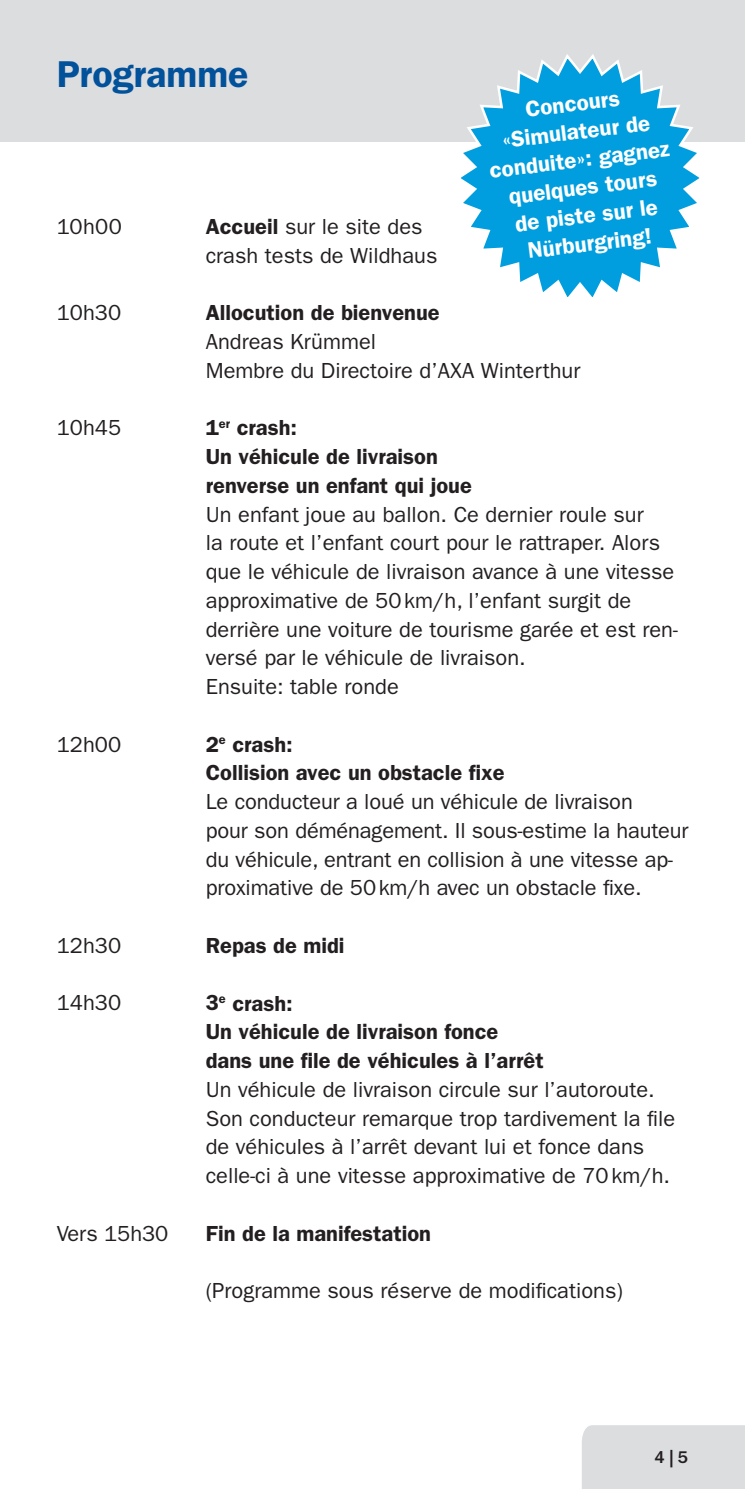
<style>
.page{position:relative;width:745px;height:1489px;background:#fff}
.page>*{position:absolute;margin:0;border:0;box-sizing:border-box;transform-origin:0 0}
.t1{font:600 37.5px "ITC Franklin Gothic Std";color:#01519b}
.t2{font:600 22.5px/28px "ITC Franklin Gothic Std";color:#fff;text-align:center}
.t3{font:22px/28.8px "ITC Franklin Gothic Std";color:#231f20}
.t4{font:600 22px/28.8px "ITC Franklin Gothic Std";color:#231f20}
.t5{font:500 17.5px "ITC Franklin Gothic Std";color:#231f20}
.s1{font-weight:600}
</style>
<div class="page">
<div style="left:0;top:0;width:744px;height:142px;background:#dcdddf"></div>
<div style="left:582px;top:1425px;width:162px;height:63px;background:#dcdddf"></div>
<svg style="left:461px;top:54px;width:239px;height:243px"></svg>
<h1 class="t1" style="left:57px;top:52px;width:193px">Programme</h1>
<p class="t3" style="left:57px;top:212px;width:67px">10h00</p>
<p class="t3" style="left:206px;top:212px;width:233px"><span class="s1">Accueil</span> sur le site des crash tests de Wildhaus</p>
<p class="t2" style="left:480px;top:101px;width:182px;rotate:-7deg">Concours «Simulateur de conduite»: gagnez quelques tours<br>de piste sur le<br>Nürburgring!</p>
<p class="t3" style="left:57px;top:298px;width:66px">10h30</p>
<p class="t4" style="left:206px;top:298px;width:235px">Allocution de bienvenue</p>
<p class="t3" style="left:206px;top:327px;width:376px">Andreas Krümmel<br>Membre du Directoire d’AXA Winterthur</p>
<p class="t3" style="left:57px;top:413px;width:66px">10h45</p>
<p class="t4" style="left:206px;top:413px;width:267px">1<sup>er</sup> crash:<br>Un véhicule de livraison renverse un enfant qui joue</p>
<p class="t3" style="left:206px;top:500px;width:473px">Un enfant joue au ballon. Ce dernier roule sur<br>la route et l’enfant court pour le rattraper. Alors que le véhicule de livraison avance à une vitesse approximative de 50km/h, l’enfant surgit de derrière une voiture de tourisme garée et est ren&shy;versé par le véhicule de livraison.<br>Ensuite: table ronde</p>
<p class="t3" style="left:57px;top:730px;width:66px">12h00</p>
<p class="t4" style="left:206px;top:729px;width:300px">2<sup>e</sup> crash:<br>Collision avec un obstacle fixe</p>
<p class="t3" style="left:206px;top:787px;width:484px">Le conducteur a loué un véhicule de livraison<br>pour son déménagement. Il sous-estime la hauteur du véhicule, entrant en collision à une vitesse ap&shy;proximative de 50km/h avec un obstacle fixe.</p>
<p class="t3" style="left:57px;top:931px;width:66px">12h30</p>
<p class="t4" style="left:206px;top:931px;width:140px">Repas de midi</p>
<p class="t3" style="left:57px;top:988px;width:66px">14h30</p>
<p class="t4" style="left:206px;top:988px;width:339px">3<sup>e</sup> crash:<br>Un véhicule de livraison fonce dans une file de véhicules à l’arrêt</p>
<p class="t3" style="left:206px;top:1075px;width:471px">Un véhicule de livraison circule sur l’autoroute.<br>Son conducteur remarque trop tardivement la file de véhicules à l’arrêt devant lui et fonce dans celle-ci à une vitesse approximative de 70km/h.</p>
<p class="t3" style="left:57px;top:1218px;width:113px">Vers 15h30</p>
<p class="t4" style="left:206px;top:1218px;width:226px">Fin de la manifestation</p>
<p class="t3" style="left:206px;top:1276px;width:418px">(Programme sous réserve de modifications)</p>
<p class="t5" style="left:654px;top:1447px;width:35px">4|5</p>
</div>
